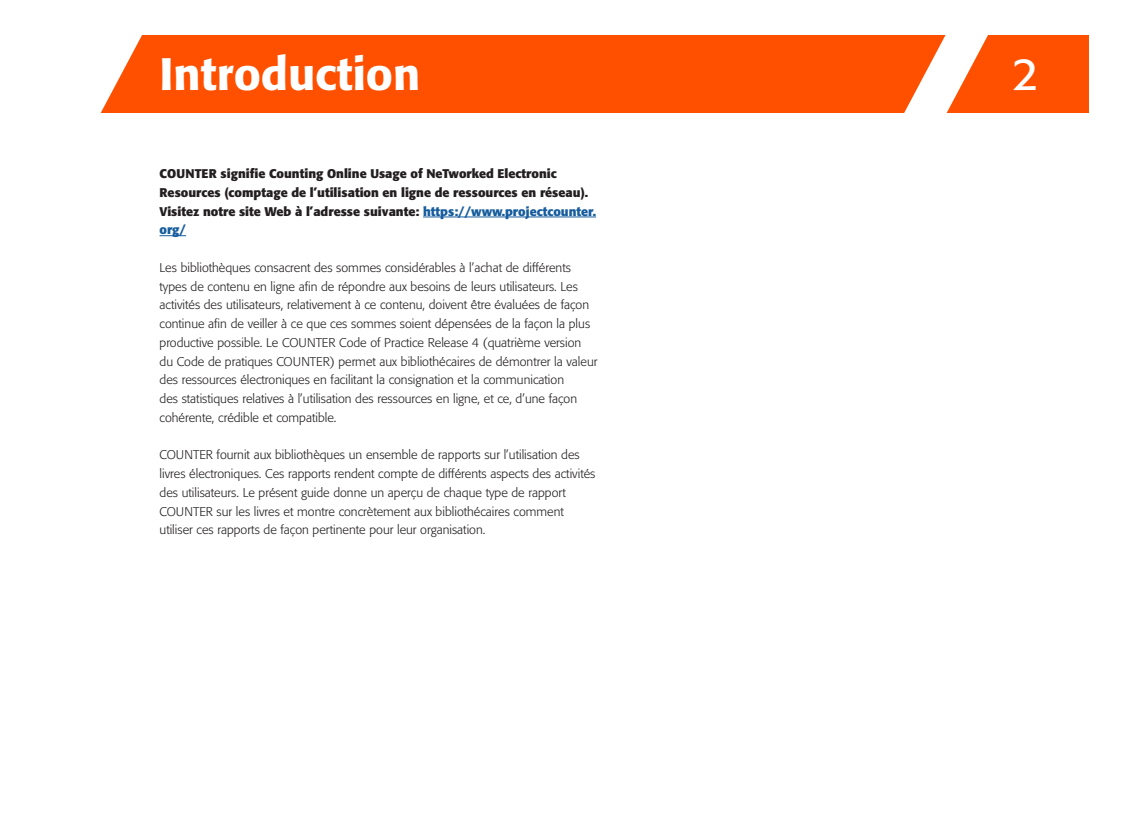
<style>
.page{position:relative;width:1124px;height:815px;background:#fff}
.page>*{position:absolute;margin:0;border:0;box-sizing:border-box;transform-origin:0 0}
.t1{font:500 45px "Formata";color:#fff}
.t2{font:45px "Formata";color:#fff}
.t3{font:300 12.5px/18.8px "Formata";color:#231f20}
.t4{font:700 12.5px/18.8px "Formata";color:#231f20}
.s1{color:#175d9e}
</style>
<div class="page">
<div style="left:100px;top:35px;width:988px;height:77px;background:#ff5000"></div>
<svg style="left:869px;top:35px;width:183px;height:78px"></svg>
<svg style="left:100px;top:35px;width:86px;height:78px"></svg>
<hr style="left:423px;top:217px;width:173px;height:1px;background:#175d9e">
<svg style="left:159px;top:235px;width:27px;height:1px"></svg>
<h1 class="t1" style="left:159px;top:46px;width:262px">Introduction</h1>
<h1 class="t2" style="left:1011px;top:46px;width:28px">2</h1>
<p class="t4" style="left:159px;top:164px;width:438px">COUNTER signifie Counting Online Usage of NeTworked Electronic Resources (comptage de l’utilisation en ligne de ressources en réseau).<br>Visitez notre site Web à l’adresse suivante: <span class="s1">https://www.projectcounter. org/</span></p>
<p class="t3" style="left:159px;top:258px;width:439px">Les bibliothèques consacrent des sommes considérables à l’achat de différents types de contenu en ligne afin de répondre aux besoins de leurs utilisateurs. Les activités des utilisateurs, relativement à ce contenu, doivent être évaluées de façon continue afin de veiller à ce que ces sommes soient dépensées de la façon la plus productive possible. Le COUNTER Code of Practice Release 4 (quatrième version du Code de pratiques COUNTER) permet aux bibliothécaires de démontrer la valeur des ressources électroniques en facilitant la consignation et la communication<br>des statistiques relatives à l’utilisation des ressources en ligne, et ce, d’une façon cohérente, crédible et compatible.</p>
<p class="t3" style="left:159px;top:446px;width:437px">COUNTER fournit aux bibliothèques un ensemble de rapports sur l’utilisation des livres électroniques. Ces rapports rendent compte de différents aspects des activités des utilisateurs. Le présent guide donne un aperçu de chaque type de rapport COUNTER sur les livres et montre concrètement aux bibliothécaires comment utiliser ces rapports de façon pertinente pour leur organisation.</p>
</div>
